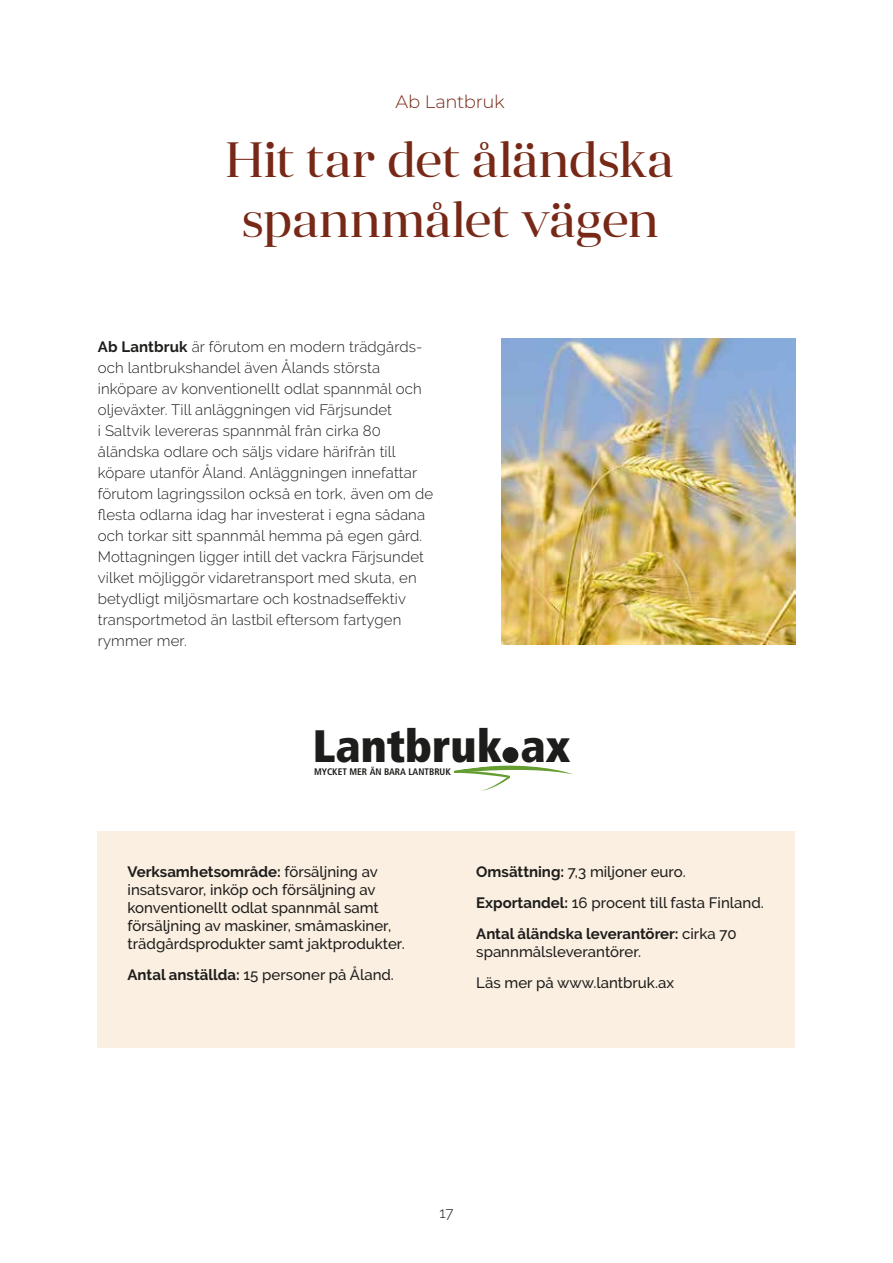
<style>
.page{position:relative;width:893px;height:1263px;background:#fff}
.page>*{position:absolute;margin:0;border:0;box-sizing:border-box;transform-origin:0 0}
.t1{font:49.5px/59.4px "Anglecia Pro Display";letter-spacing:-.015em;color:#772816;text-align:center}
.t2{font:900 condensed 45.45px "Frutiger";color:#1d1d1b}
.t3{font:300 18px "Montserrat";letter-spacing:-.02em;color:#772816}
.t4{font:300 15px/21px "Raleway";letter-spacing:.01em;color:#1d1d1b}
.t5{font:500 15px/18px "Raleway";color:#1d1d1b}
.t6{font:700 15px/30.8px "Raleway";color:#1d1d1b}
.t7{font:700 condensed 9.45px "Frutiger";color:#1d1d1b}
.s1{font-weight:700}
.s2{font-weight:500}
</style>
<div class="page">
<img style="left:501px;top:338px;width:294px;height:306px">
<div style="left:98px;top:831px;width:697px;height:217px;background:#fbefe2"></div>
<div style="left:502px;top:747px;width:16px;height:16px;background:#1d1d1b;border-radius:50%"></div>
<svg style="left:454px;top:765px;width:120px;height:26px"></svg>
<p class="t3" style="left:395px;top:89px;width:111px">Ab Lantbruk</p>
<h1 class="t1" style="left:226px;top:129px;width:449px">Hit tar det åländska spannmålet vägen</h1>
<p class="t4" style="left:98px;top:336px;width:337px"><span class="s1">Ab Lantbruk</span> är förutom en modern trädgårds&shy;och lantbrukshandel även Ålands största inköpare av konventionellt odlat spannmål och oljeväxter. Till anläggningen vid Färjsundet<br>i Saltvik levereras spannmål från cirka 80 åländska odlare och säljs vidare härifrån till köpare utanför Åland. Anläggningen innefattar förutom lagringssilon också en tork, även om de flesta odlarna idag har investerat i egna sådana och torkar sitt spannmål hemma på egen gård.<br>Mottagningen ligger intill det vackra Färjsundet vilket möjliggör vidaretransport med skuta, en betydligt miljösmartare och kostnadseffektiv transportmetod än lastbil eftersom fartygen rymmer mer.</p>
<h2 class="t2" style="left:313px;top:718px;width:259px">Lantbruk ax</h2>
<p class="t7" style="left:314px;top:766px;width:138px">MYCKET MER ÄN BARA LANTBRUK</p>
<p class="t5" style="left:128px;top:863px;width:279px"><span class="s1">Verksamhetsområde:</span> försäljning av insatsvaror, inköp och försäljning av konventionellt odlat spannmål samt försäljning av maskiner, småmaskiner, trädgårdsprodukter samt jaktprodukter.</p>
<p class="t5" style="left:128px;top:966px;width:268px"><span class="s1">Antal anställda:</span> 15 personer på Åland.</p>
<p class="t6" style="left:476px;top:857px;width:289px">Omsättning: <span class="s2">7,3 miljoner euro.<br></span>Exportandel: <span class="s2">16 procent till fasta Finland.<br></span>Antal åländska leverantörer: <span class="s2">cirka 70</span></p>
<p class="t5" style="left:476px;top:936px;width:199px;line-height:30.8px">spannmålsleverantörer.<br>Läs mer på www.lantbruk.ax</p>
<p class="t4" style="left:439px;top:1202px;width:16px">17</p>
</div>
